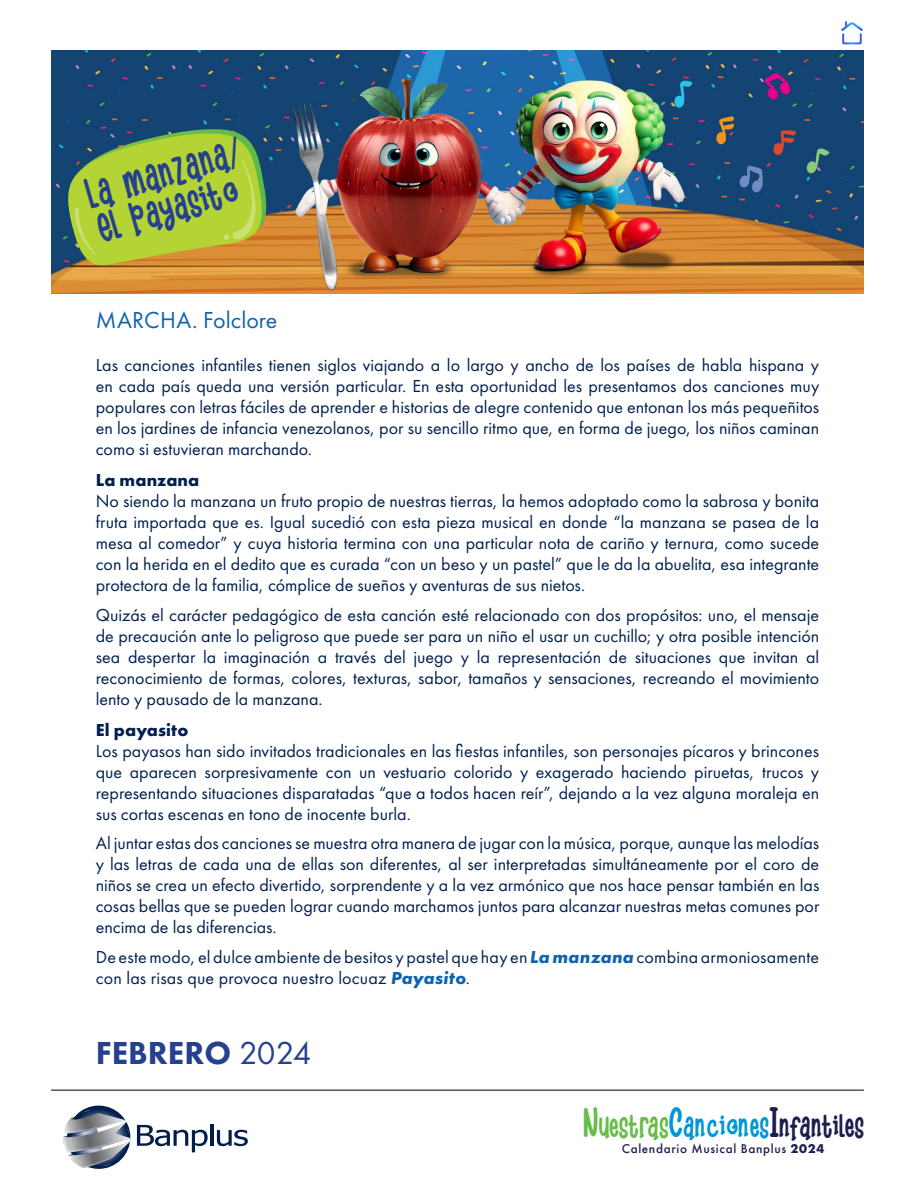
<style>
.page{position:relative;width:915px;height:1191px;background:#fff}
.page>*{position:absolute;margin:0;border:0;box-sizing:border-box;transform-origin:0 0}
.t1{font:42.3px/36px "Kidz Demo";color:#25408f;scale:.92 1}
.t2{font:800 33px "Futura PT";color:#25408f}
.t3{font:32.85px "Kidz Demo";color:#1c1f4e;scale:.92 1}
.t4{font:24px "Futura PT";color:#0e63af}
.t5{font:18px/21px "Futura PT";color:#001f4f;text-align:justify}
.t6{font:700 18px "Futura PT";letter-spacing:.005em;color:#001f4f}
.t7{font:500 13.2px "Futura PT";letter-spacing:.05em;color:#1c1f4e}
.s1{font-family:"Myriad Pro"}
.s2{font-weight:700;font-style:italic;color:#0e63af}
.s3{font-weight:400}
.s4{font-size:43.5px;color:#68bd49}
.s5{color:#68bd49}
.s6{font-size:43.5px;color:#0097d6}
.s7{color:#0097d6}
.s8{font-size:43.5px}
.s9{font-weight:700}
</style>
<div class="page">
<hr style="left:51px;top:1089px;width:812px;height:1px;background:#000">
<svg style="left:67px;top:1105px;width:63px;height:63px"></svg>
<svg style="left:63px;top:1109px;width:68px;height:58px"></svg>
<svg style="left:137px;top:1124px;width:70px;height:28px"></svg>
<hr style="left:210px;top:1124px;width:3px;height:21px;background:#001d4c">
<svg style="left:217px;top:1129px;width:31px;height:17px"></svg>
<svg style="left:841px;top:21px;width:21px;height:23px"></svg>
<img style="left:51px;top:51px;width:812px;height:242px">
<svg style="left:68px;top:129px;width:198px;height:136px;background:#9fb83e"></svg>
<h1 class="t1" style="left:83px;top:181px;width:175px;rotate:-16deg">La manzana<span class="s1">/<br></span>El payasito</h1>
<h3 class="t4" style="left:96px;top:306px;width:183px">MARCHA. Folclore</h3>
<p class="t5" style="left:96px;top:354px;width:724px">Las canciones infantiles tienen siglos viajando a lo largo y ancho de los países de habla hispana y en cada país queda una versión particular. En esta oportunidad les presentamos dos canciones muy populares con letras fáciles de aprender e historias de alegre contenido que entonan los más pequeñitos en los jardines de infancia venezolanos, por su sencillo ritmo que, en forma de juego, los niños caminan como si estuvieran marchando.</p>
<p class="t6" style="left:96px;top:468px;width:105px">La manzana</p>
<p class="t5" style="left:96px;top:490px;width:724px">No siendo la manzana un fruto propio de nuestras tierras, la hemos adoptado como la sabrosa y bonita fruta importada que es. Igual sucedió con esta pieza musical en donde “la manzana se pasea de la mesa al comedor” y cuya historia termina con una particular nota de cariño y ternura, como sucede con la herida en el dedito que es curada “con un beso y un pastel” que le da la abuelita, esa integrante protectora de la familia, cómplice de sueños y aventuras de sus nietos.</p>
<p class="t5" style="left:96px;top:604px;width:724px">Quizás el carácter pedagógico de esta canción esté relacionado con dos propósitos: uno, el mensaje de precaución ante lo peligroso que puede ser para un niño el usar un cuchillo; y otra posible intención sea despertar la imaginación a través del juego y la representación de situaciones que invitan al reconocimiento de formas, colores, texturas, sabor, tamaños y sensaciones, recreando el movimiento lento y pausado de la manzana.</p>
<p class="t6" style="left:96px;top:718px;width:94px">El payasito</p>
<p class="t5" style="left:96px;top:740px;width:724px">Los payasos han sido invitados tradicionales en las fiestas infantiles, son personajes pícaros y brincones que aparecen sorpresivamente con un vestuario colorido y exagerado haciendo piruetas, trucos y representando situaciones disparatadas “que a todos hacen reír”, dejando a la vez alguna moraleja en sus cortas escenas en tono de inocente burla.</p>
<p class="t5" style="left:96px;top:832px;width:724px">Al juntar estas dos canciones se muestra otra manera de jugar con la música, porque, aunque las melodías y las letras de cada una de ellas son diferentes, al ser interpretadas simultáneamente por el coro de niños se crea un efecto divertido, sorprendente y a la vez armónico que nos hace pensar también en las cosas bellas que se pueden lograr cuando marchamos juntos para alcanzar nuestras metas comunes por encima de las diferencias.</p>
<p class="t5" style="left:96px;top:946px;width:724px">De este modo, el dulce ambiente de besitos y pastel que hay en <span class="s2">La manzana</span> combina armoniosamente con las risas que provoca nuestro locuaz <span class="s2">Payasito</span>.</p>
<h2 class="t2" style="left:96px;top:1032px;width:217px">FEBRERO <span class="s3">2024</span></h2>
<h3 class="t3" style="left:582px;top:1112px;width:307px"><span class="s4">N</span><span class="s5">uestras</span><span class="s6">C</span><span class="s7">anciones</span><span class="s8">I</span>nfantiles</h3>
<p class="t7" style="left:621px;top:1140px;width:204px">Calendario Musical Banplus <span class="s9">2024</span></p>
</div>
